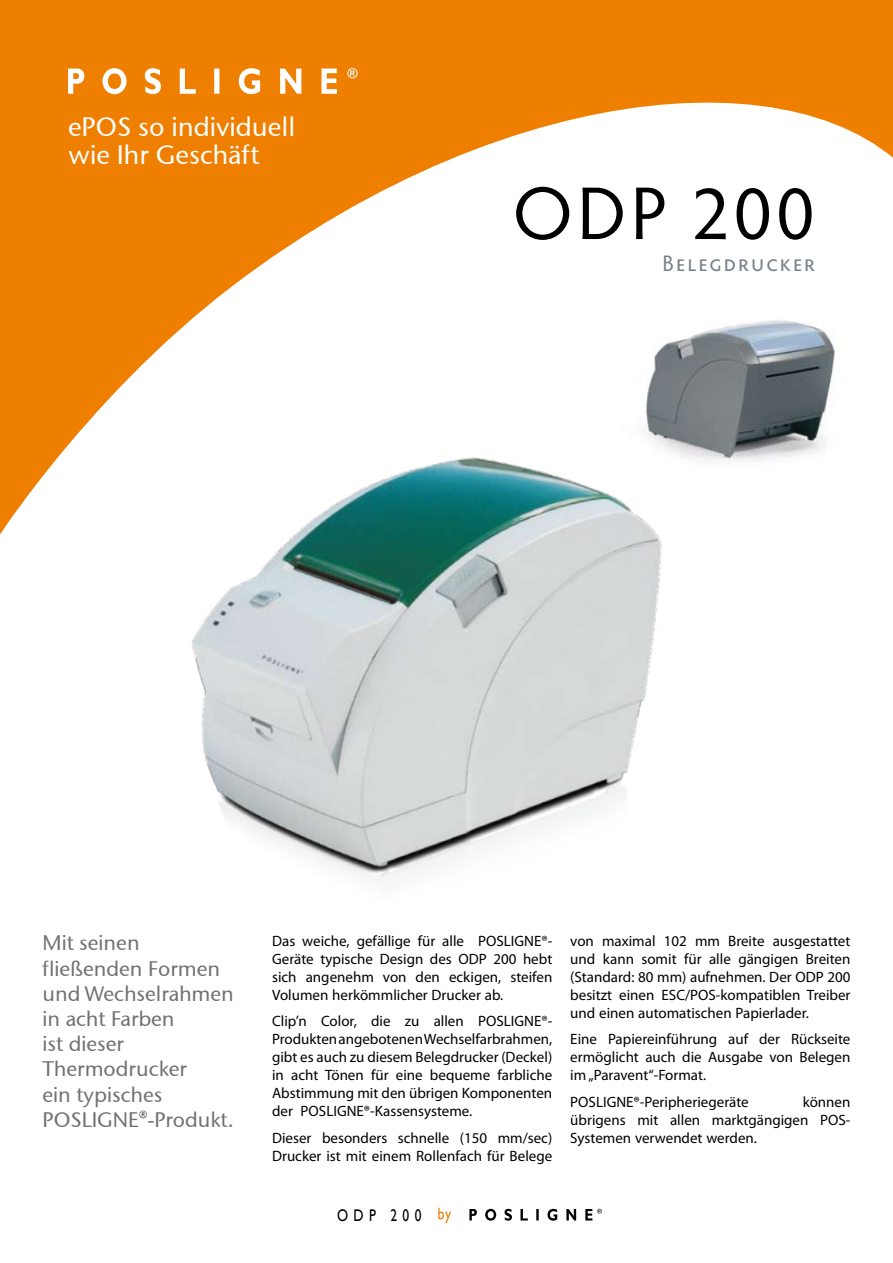
<style>
.page{position:relative;width:893px;height:1263px;background:#fff}
.page>*{position:absolute;margin:0;border:0;box-sizing:border-box;transform-origin:0 0}
.t1{font:75px "Hypatia Sans Pro";letter-spacing:.055em;color:#000}
.t2{font:26.55px/27.8px "Stone Sans ITCTT Medium";color:#fff}
.t3{font:22.5px "Hypatia Sans Pro";letter-spacing:.095em;color:#748188}
.t4{font:21px/25.2px "Stone Sans ITCTT Medium";color:#707173}
.t5{font:16.8px "Gill Sans";letter-spacing:.4em;color:#000;scale:.8 1}
.t6{font:15px/18px "Myriad Pro";color:#000;text-align:justify}
</style>
<div class="page">
<svg style="left:0;top:0;width:893px;height:535px;fill:#ee7f00"></svg>
<svg style="left:54px;top:53px;width:307px;height:41px;background:#f0942b"></svg>
<svg style="left:438px;top:1208px;width:13px;height:15px"></svg>
<svg style="left:469px;top:1209px;width:133px;height:12px"></svg>
<img style="left:620px;top:304px;width:250px;height:211px">
<img style="left:91px;top:311px;width:689px;height:573px">
<h2 class="t2" style="left:68px;top:113px;width:229px">ePOS so individuell wie Ihr Geschäft</h2>
<h1 class="t1" style="left:513px;top:163px;width:304px">ODP 200</h1>
<h3 class="t3" style="left:663px;top:249px;width:154px">Belegdrucker</h3>
<h3 class="t4" style="left:43px;top:930px;width:193px">Mit seinen fließenden Formen und Wechselrahmen in acht Farben<br>ist dieser<br>Thermodrucker<br>ein typisches<br>POSLIGNE®-Produkt.</h3>
<p class="t6" style="left:272px;top:931px;width:282px">Das weiche, gefällige für alle POSLIGNE®- Geräte typische Design des ODP 200 hebt sich angenehm von den eckigen, steifen Volumen herkömmlicher Drucker ab.</p>
<p class="t6" style="left:272px;top:1012px;width:282px">Clip’n Color, die zu allen POSLIGNE®- Produkten angebotenen Wechselfarbrahmen, gibt es auch zu diesem Belegdrucker (Deckel) in acht Tönen für eine bequeme farbliche Abstimmung mit den übrigen Komponenten der POSLIGNE®-Kassensysteme.</p>
<p class="t6" style="left:272px;top:1128px;width:282px">Dieser besonders schnelle (150 mm/sec)<br>Drucker ist mit einem Rollenfach für Belege</p>
<p class="t5" style="left:337px;top:1205px;width:107px">ODP 200</p>
<p class="t6" style="left:570px;top:931px;width:282px">von maximal 102 mm Breite ausgestattet und kann somit für alle gängigen Breiten (Standard: 80 mm) aufnehmen. Der ODP 200 besitzt einen ESC/POS-kompatiblen Treiber und einen automatischen Papierlader.</p>
<p class="t6" style="left:570px;top:1030px;width:282px">Eine Papiereinführung auf der Rückseite ermöglicht auch die Ausgabe von Belegen im „Paravent“-Format.</p>
<p class="t6" style="left:570px;top:1092px;width:180px">POSLIGNE®-Peripheriegeräte</p>
<p class="t6" style="left:570px;top:1092px;width:282px;text-indent:232px">können übrigens mit allen marktgängigen POS-Systemen verwendet werden.</p>
</div>
